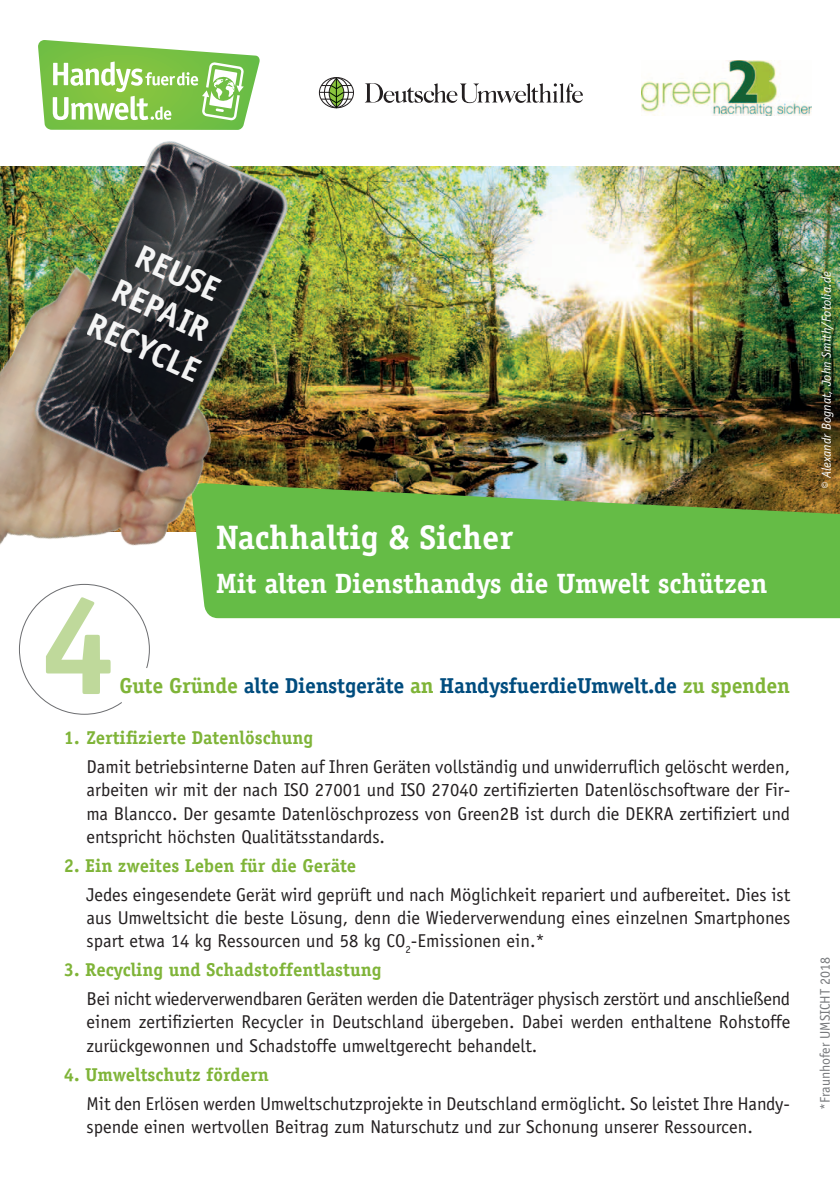
<style>
.page{position:relative;width:840px;height:1191px;background:#fff}
.page>*{position:absolute;margin:0;border:0;box-sizing:border-box;transform-origin:0 0}
.t1{font:700 34px "Officina Serif";color:#fff}
.t2{font:700 33.8px/40.6px "Officina Sans";color:#fff;text-align:center}
.t3{font:700 28px "Officina Serif";letter-spacing:-.005em;color:#fff}
.t4{font:700 21.6px "Officina Serif";letter-spacing:-.01em;color:#004c7e}
.t5{font:18.6px/23.2px "Officina Sans";color:#231f20;text-align:justify}
.t6{font:700 18.6px "Officina Serif";color:#7fb438}
.t7{font:14px "Officina Sans";color:#76787b}
.t8{font:italic 13px "Officina Sans";color:#fff}
.s1{color:#7fb438}
</style>
<div class="page">
<img style="left:331px;top:166px;width:508px;height:316px">
<svg style="left:319px;top:78px;width:34px;height:30px"></svg>
<div style="left:319px;top:77px;width:35px;height:31px;border:1px solid #231f20;border-radius:50%"></div>
<svg style="left:324px;top:78px;width:24px;height:29px"></svg>
<div style="left:324px;top:77px;width:25px;height:31px;border:1px solid #231f20;border-radius:50%"></div>
<svg style="left:365px;top:83px;width:217px;height:21px"></svg>
<svg style="left:329px;top:77px;width:14px;height:30px"></svg>
<div style="left:328px;top:77px;width:16px;height:31px;border:1px solid #231f20;border-radius:50%"></div>
<hr style="left:335px;top:78px;width:1px;height:30px;background:#001300">
<svg style="left:319px;top:84px;width:34px;height:20px"></svg>
<svg style="left:38px;top:40px;width:221px;height:70px"></svg>
<img style="left:641px;top:61px;width:169px;height:55px">
<svg style="left:201px;top:482px;width:638px;height:136px;fill:#65bc46"></svg>
<svg style="left:46px;top:597px;width:104px;height:115px"></svg>
<img style="left:0;top:110px;width:331px;height:470px">
<h2 class="t2" style="left:133px;top:229px;width:121px;rotate:25deg">reuse repair recycle</h2>
<h1 class="t1" style="left:215px;top:516px;width:299px">Nachhaltig &amp; Sicher</h1>
<h3 class="t3" style="left:215px;top:565px;width:553px">Mit alten Diensthandys die Umwelt schützen</h3>
<p class="t8" style="left:818px;top:489px;width:219px;rotate:-90deg">© Alexandr Bognat, John Smith/Fotolia.de</p>
<p class="t4" style="left:119px;top:671px;width:671px"><span class="s1">Gute Gründe</span> alte Dienstgeräte <span class="s1">an</span> HandysfuerdieUmwelt.de <span class="s1">zu spenden</span></p>
<p class="t6" style="left:64px;top:726px;width:250px">1. Zertifizierte Datenlöschung</p>
<p class="t5" style="left:86px;top:755px;width:704px">Damit betriebsinterne Daten auf Ihren Geräten vollständig und unwiderruflich gelöscht werden, arbeiten wir mit der nach ISO 27001 und ISO 27040 zertifizierten Datenlöschsoftware der Fir&shy;ma Blancco. Der gesamte Datenlöschprozess von Green2B ist durch die DEKRA zertifiziert und entspricht höchsten Qualitätsstandards.</p>
<p class="t6" style="left:64px;top:854px;width:294px">2. Ein zweites Leben für die Geräte</p>
<p class="t5" style="left:86px;top:883px;width:705px">Jedes eingesendete Gerät wird geprüft und nach Möglichkeit repariert und aufbereitet. Dies ist aus Umweltsicht die beste Lösung, denn die Wiederverwendung eines einzelnen Smartphones spart etwa 14 kg Ressourcen und 58 kg CO<sub>2</sub>-Emissionen ein.*</p>
<p class="t6" style="left:64px;top:958px;width:319px">3. Recycling und Schadstoffentlastung</p>
<p class="t5" style="left:86px;top:987px;width:705px">Bei nicht wiederverwendbaren Geräten werden die Datenträger physisch zerstört und anschließend einem zertifizierten Recycler in Deutschland übergeben. Dabei werden enthaltene Rohstoffe zurückgewonnen und Schadstoffe umweltgerecht behandelt.</p>
<p class="t6" style="left:64px;top:1062px;width:206px">4. Umweltschutz fördern</p>
<p class="t5" style="left:86px;top:1091px;width:704px;line-height:23.8px">Mit den Erlösen werden Umweltschutzprojekte in Deutschland ermöglicht. So leistet Ihre Handy&shy;spende einen wertvollen Beitrag zum Naturschutz und zur Schonung unserer Ressourcen.</p>
<p class="t7" style="left:816px;top:1110px;width:155px;rotate:-90deg">*Fraunhofer UMSICHT 2018</p>
</div>
